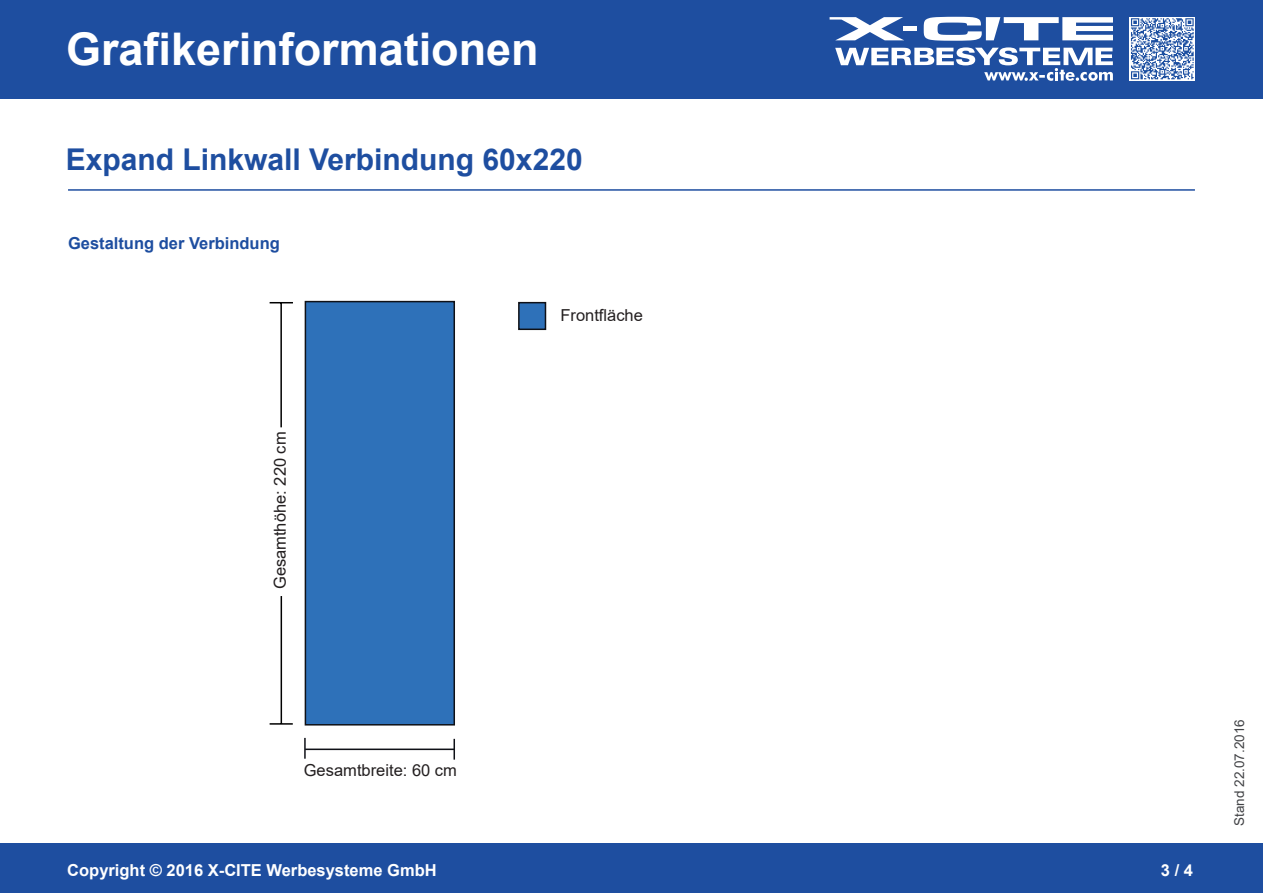
<style>
.page{position:relative;width:1263px;height:893px;background:#fff}
.page>*{position:absolute;margin:0;border:0;box-sizing:border-box;transform-origin:0 0}
.t1{font:700 45px "Arial";color:#fff}
.t2{font:700 30px "Arial";color:#1e4ea0}
.t3{font:16.5px "Arial";color:#231f20}
.t4{font:700 16.5px "Arial";color:#fff}
.t5{font:700 16.5px "Arial";color:#1e4ea0}
.t6{font:13.5px "Arial";color:#414245}
</style>
<div class="page">
<div style="left:0;top:0;width:1263px;height:98px;background:#1e4ea0"></div>
<div style="left:0;top:844px;width:1263px;height:49px;background:#1e4ea0"></div>
<svg style="left:924px;top:17px;width:189px;height:24px"></svg>
<svg style="left:829px;top:17px;width:75px;height:23px"></svg>
<div style="left:903px;top:26px;width:14px;height:5px;background:#fff"></div>
<svg style="left:835px;top:47px;width:278px;height:34px"></svg>
<svg style="left:1130px;top:17px;width:65px;height:63px"></svg>
<svg style="left:1131px;top:18px;width:63px;height:61px"></svg>
<hr style="left:68px;top:189px;width:1127px;height:2px;background:#1e4ea0">
<div style="left:305px;top:302px;width:149px;height:423px;background:#2e71b9"></div>
<hr style="left:270px;top:723px;width:23px;height:2px;background:#000">
<hr style="left:281px;top:596px;width:1px;height:128px;background:#000">
<svg style="left:270px;top:302px;width:23px;height:1px"></svg>
<hr style="left:280px;top:303px;width:2px;height:124px;background:#000">
<div style="left:519px;top:303px;width:26px;height:26px;background:#2e71b9"></div>
<div style="left:518px;top:302px;width:28px;height:28px;border:2px solid #0f1117"></div>
<hr style="left:305px;top:748px;width:149px;height:2px;background:#0f1117">
<div style="left:305px;top:301px;width:150px;height:424px;border:2px solid #0f1117"></div>
<hr style="left:453px;top:739px;width:2px;height:21px;background:#0f1117">
<hr style="left:304px;top:738px;width:2px;height:21px;background:#0f1117">
<h1 class="t1" style="left:66px;top:18px;width:474px">Grafikerinformationen</h1>
<h2 class="t2" style="left:66px;top:138px;width:518px">Expand Linkwall Verbindung 60x220</h2>
<p class="t5" style="left:68px;top:231px;width:213px">Gestaltung der Verbindung</p>
<p class="t3" style="left:269px;top:589px;width:159px;rotate:-90deg">Gesamthöhe: 220 cm</p>
<p class="t3" style="left:304px;top:759px;width:155px">Gesamtbreite: 60 cm</p>
<p class="t4" style="left:67px;top:858px;width:371px">Copyright © 2016 X-CITE Werbesysteme GmbH</p>
<p class="t3" style="left:560px;top:304px;width:84px">Frontfläche</p>
<p class="t4" style="left:1175px;top:858px;width:20px">/ 4</p>
<p class="t6" style="left:1230px;top:826px;width:108px;rotate:-90deg">Stand 22.07.2016</p>
</div>
